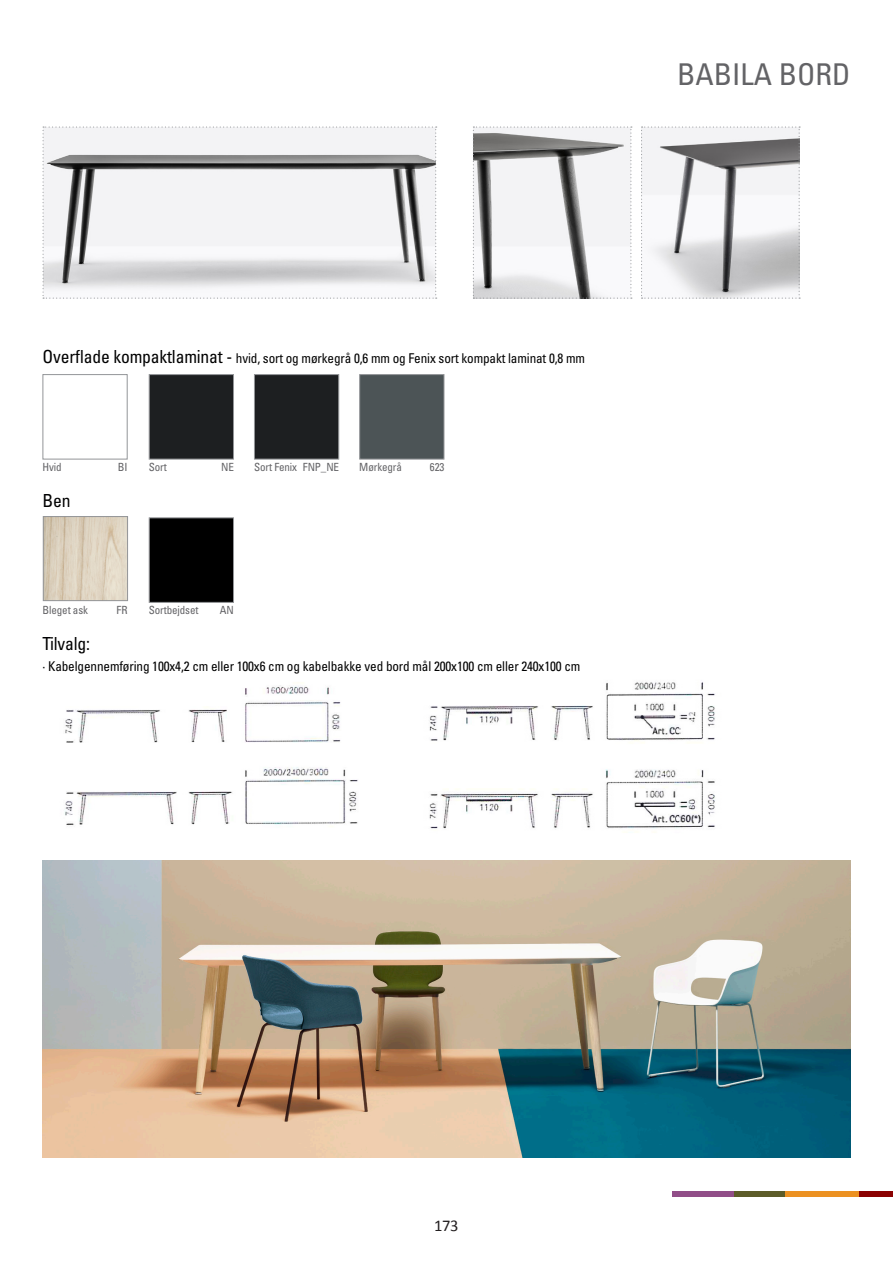
<style>
.page{position:relative;width:893px;height:1263px;background:#fff}
.page>*{position:absolute;margin:0;border:0;box-sizing:border-box;transform-origin:0 0}
.t1{font:condensed 30px "Univers";color:#636366}
.t2{font:condensed 18px "Univers";letter-spacing:-.01em;color:#000001}
.t3{font:16.5px "Calibri";color:#231f20}
.t4{font:condensed 13.5px "Univers";letter-spacing:-.01em;color:#000001}
.t5{font:condensed 11.25px "Univers";letter-spacing:-.01em;color:#636366}
.s1{font-size:18px}
</style>
<div class="page">
<div style="left:672px;top:1192px;width:65px;height:5px;background:#914e88"></div>
<div style="left:781px;top:1192px;width:80px;height:5px;background:#ec9121"></div>
<div style="left:734px;top:1192px;width:50px;height:5px;background:#5d5c29"></div>
<div style="left:859px;top:1192px;width:34px;height:5px;background:#8b0202"></div>
<svg style="left:473px;top:126px;width:159px;height:173px"></svg>
<svg style="left:641px;top:126px;width:159px;height:173px"></svg>
<svg style="left:43px;top:126px;width:394px;height:173px"></svg>
<div style="left:43px;top:374px;width:85px;height:85px;border:1px solid #939598"></div>
<img style="left:45px;top:518px;width:81px;height:81px">
<div style="left:43px;top:516px;width:85px;height:85px;border:1px solid #939598"></div>
<div style="left:149px;top:374px;width:85px;height:85px;background:#1d1f21;border:1px solid #939598"></div>
<div style="left:149px;top:517px;width:85px;height:86px;background:#000;border:1px solid #939598"></div>
<div style="left:254px;top:374px;width:85px;height:85px;background:#1d1f21;border:1px solid #939598"></div>
<div style="left:359px;top:374px;width:85px;height:85px;background:#4c5456;border:1px solid #939598"></div>
<img style="left:43px;top:860px;width:807px;height:298px">
<img style="left:65px;top:685px;width:293px;height:141px">
<img style="left:429px;top:682px;width:286px;height:151px">
<h1 class="t1" style="left:677px;top:56px;width:175px">BABILA BORD</h1>
<p class="t4" style="left:43px;top:350px;width:544px"><span class="s1">Overflade kompaktlaminat -</span> hvid, sort og mørkegrå 0,6 mm og Fenix sort kompakt laminat 0,8 mm</p>
<p class="t5" style="left:43px;top:460px;width:21px">Hvid</p>
<p class="t5" style="left:118px;top:460px;width:11px">BI</p>
<h2 class="t2" style="left:43px;top:489px;width:30px">Ben</h2>
<p class="t5" style="left:149px;top:460px;width:20px">Sort</p>
<p class="t5" style="left:221px;top:460px;width:14px">NE</p>
<p class="t5" style="left:254px;top:460px;width:87px">Sort Fenix FNP_NE</p>
<p class="t5" style="left:359px;top:460px;width:44px">Mørkegrå</p>
<p class="t5" style="left:430px;top:460px;width:16px">623</p>
<p class="t5" style="left:43px;top:603px;width:47px">Bleget ask</p>
<p class="t5" style="left:117px;top:603px;width:12px">FR</p>
<p class="t5" style="left:149px;top:603px;width:51px">Sortbejdset</p>
<p class="t5" style="left:220px;top:603px;width:15px">AN</p>
<h2 class="t2" style="left:43px;top:633px;width:49px">Tilvalg:</h2>
<p class="t4" style="left:43px;top:658px;width:539px">· Kabelgennemføring 100x4,2 cm eller 100x6 cm og kabelbakke ved bord mål 200x100 cm eller 240x100 cm</p>
<p class="t3" style="left:434px;top:1214px;width:26px">173</p>
</div>
